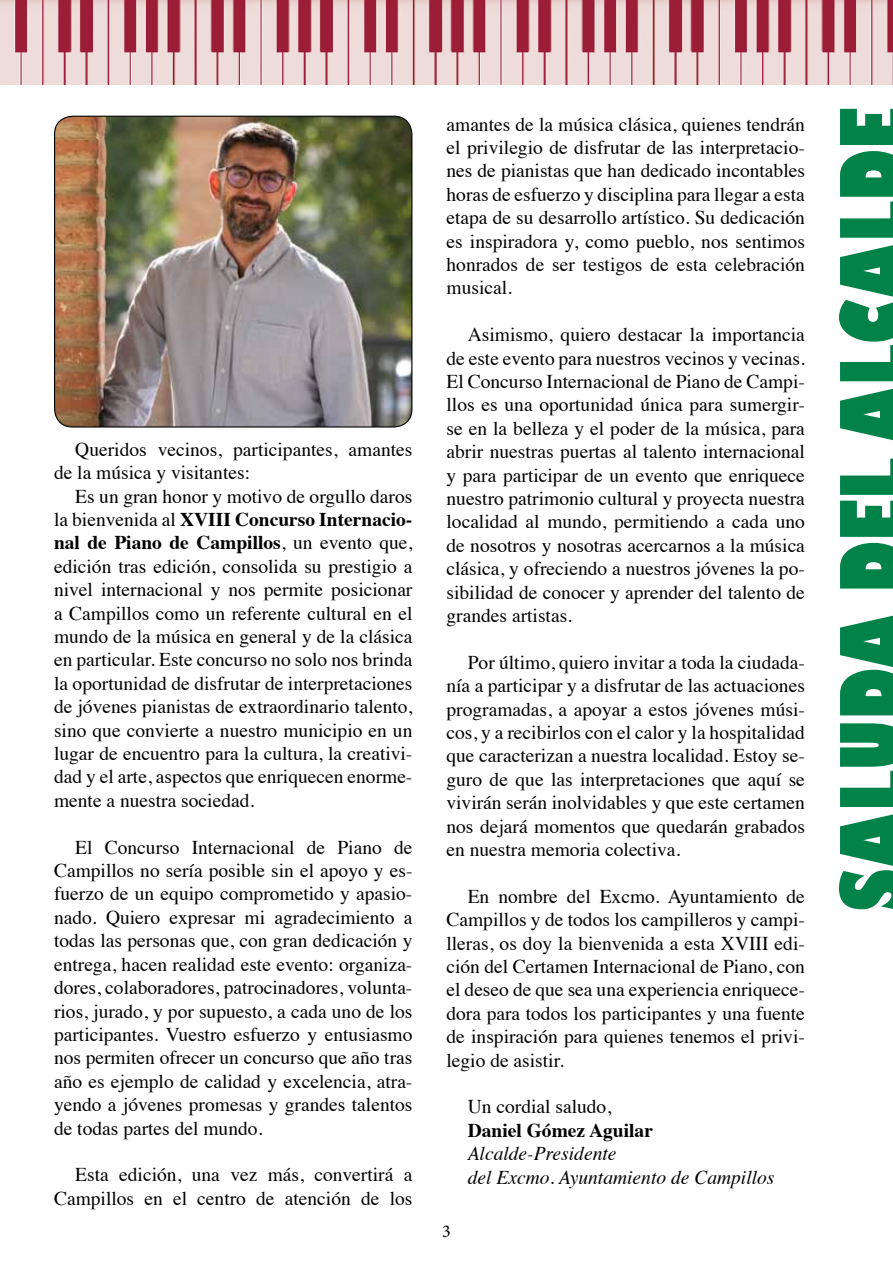
<style>
.page{position:relative;width:893px;height:1263px;background:#fff}
.page>*{position:absolute;margin:0;border:0;box-sizing:border-box;transform-origin:0 0}
.t1{font:800 90px "Gill Sans";color:#008249;scale:.65 1}
.t2{font:19.5px/23.4px "Times";color:#000;text-align:justify}
.t3{font:italic 19.5px/23.4px "Times";color:#000}
.t4{font:700 19.5px "Times";color:#000}
.t5{font:18px "Minion Pro";color:#000}
.s1{font-weight:700}
</style>
<div class="page">
<img style="left:0;top:0;width:893px;height:85px">
<img style="left:55px;top:116px;width:357px;height:311px">
<div style="left:54px;top:116px;width:358px;height:311px;border:1px solid #000;border-radius:18px"></div>
<p class="t2" style="left:54px;top:436px;width:360px;text-indent:21px">Queridos vecinos, participantes, amantes de la música y visitantes:</p>
<p class="t2" style="left:54px;top:483px;width:360px;text-indent:21px">Es un gran honor y motivo de orgullo daros la bienvenida al <span class="s1">XVIII Concurso Internacio&shy;nal de Piano de Campillos</span>, un evento que, edición tras edición, consolida su prestigio a nivel internacional y nos permite posicionar a Campillos como un referente cultural en el mundo de la música en general y de la clásica en particular. Este concurso no solo nos brinda la oportunidad de disfrutar de interpretaciones de jóvenes pianistas de extraordinario talento, sino que convierte a nuestro municipio en un lugar de encuentro para la cultura, la creativi&shy;dad y el arte, aspectos que enriquecen enorme&shy;mente a nuestra sociedad.</p>
<p class="t2" style="left:54px;top:834px;width:360px;text-indent:21px">El Concurso Internacional de Piano de Campillos no sería posible sin el apoyo y es&shy;fuerzo de un equipo comprometido y apasio&shy;nado. Quiero expresar mi agradecimiento a todas las personas que, con gran dedicación y entrega, hacen realidad este evento: organiza&shy;dores, colaboradores, patrocinadores, volunta&shy;rios, jurado, y por supuesto, a cada uno de los participantes. Vuestro esfuerzo y entusiasmo nos permiten ofrecer un concurso que año tras año es ejemplo de calidad y excelencia, atra&shy;yendo a jóvenes promesas y grandes talentos de todas partes del mundo.</p>
<p class="t2" style="left:54px;top:1161px;width:360px;text-align:right">Esta edición, una vez más, convertirá a<br>Campillos en el centro de atención de los</p>
<p class="t2" style="left:446px;top:111px;width:360px">amantes de la música clásica, quienes tendrán el privilegio de disfrutar de las interpretacio&shy;nes de pianistas que han dedicado incontables horas de esfuerzo y disciplina para llegar a esta etapa de su desarrollo artístico. Su dedicación es inspiradora y, como pueblo, nos sentimos honrados de ser testigos de esta celebración musical.</p>
<p class="t2" style="left:446px;top:321px;width:360px;text-indent:21px">Asimismo, quiero destacar la importancia de este evento para nuestros vecinos y vecinas.<br>El Concurso Internacional de Piano de Campi&shy;llos es una oportunidad única para sumergir&shy;se en la belleza y el poder de la música, para abrir nuestras puertas al talento internacional y para participar de un evento que enriquece nuestro patrimonio cultural y proyecta nuestra localidad al mundo, permitiendo a cada uno de nosotros y nosotras acercarnos a la música clásica, y ofreciendo a nuestros jóvenes la po&shy;sibilidad de conocer y aprender del talento de grandes artistas.</p>
<p class="t2" style="left:446px;top:649px;width:360px;text-indent:21px">Por último, quiero invitar a toda la ciudada&shy;nía a participar y a disfrutar de las actuaciones programadas, a apoyar a estos jóvenes músi&shy;cos, y a recibirlos con el calor y la hospitalidad que caracterizan a nuestra localidad. Estoy se&shy;guro de que las interpretaciones que aquí se vivirán serán inolvidables y que este certamen nos dejará momentos que quedarán grabados en nuestra memoria colectiva.</p>
<p class="t2" style="left:446px;top:883px;width:360px;text-indent:21px">En nombre del Excmo. Ayuntamiento de Campillos y de todos los campilleros y campi&shy;lleras, os doy la bienvenida a esta XVIII edi&shy;ción del Certamen Internacional de Piano, con el deseo de que sea una experiencia enriquece&shy;dora para todos los participantes y una fuente de inspiración para quienes tenemos el privi&shy;legio de asistir.</p>
<p class="t2" style="left:468px;top:1093px;width:145px">Un cordial saludo,</p>
<p class="t4" style="left:468px;top:1111px;width:187px">Daniel Gómez Aguilar</p>
<p class="t3" style="left:468px;top:1141px;width:308px">Alcalde-Presidente<br>del Excmo. Ayuntamiento de Campillos</p>
<p class="t5" style="left:442px;top:1219px;width:10px">3</p>
<h1 class="t1" style="left:817px;top:912px;width:1239px;rotate:-90deg">SALUDA DEL ALCALDE</h1>
</div>
